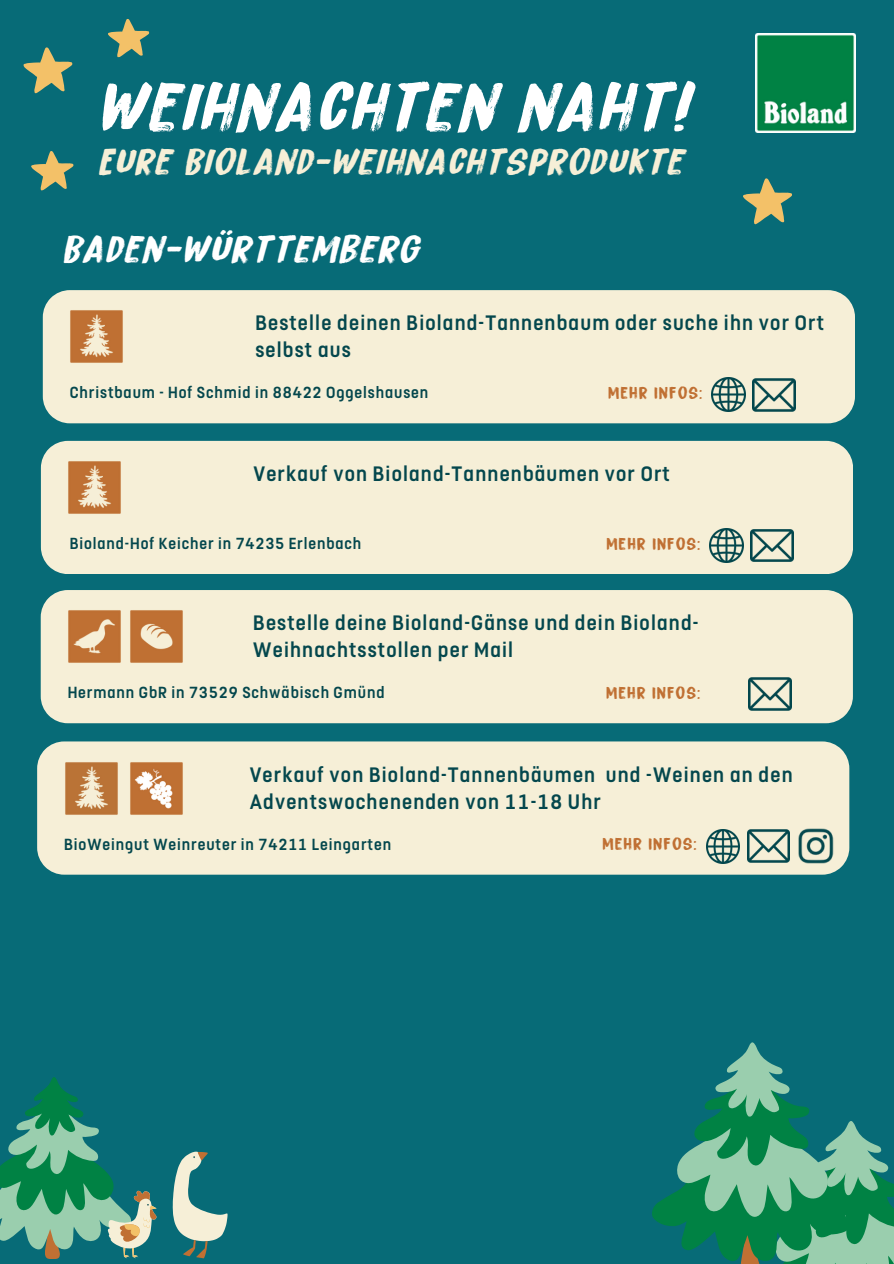
<style>
.page{position:relative;width:894px;height:1264px;background:#fff}
.page>*{position:absolute;margin:0;border:0;box-sizing:border-box;transform-origin:0 0}
.t1{font:italic 73.2px "Bitterbrush";letter-spacing:.02em;color:#fff}
.t2{font:italic 40.5px "Bitterbrush";letter-spacing:.02em;color:#fff}
.t3{font:italic 39px "Bitterbrush";letter-spacing:.02em;color:#f6efd7}
.t4{font:500 23.4px/27px "FS Dillon";letter-spacing:.05em;color:#04474d}
.t5{font:500 18px "FS Dillon";letter-spacing:.05em;color:#04474d}
.t6{font:18px "Bitterbrush";letter-spacing:.05em;color:#c07033}
.t7{font:500 17.85px "FS Dillon";letter-spacing:.05em;color:#04474d}
</style>
<div class="page">
<div style="left:0;top:0;width:893px;height:1263px;background:#076b77"></div>
<svg style="left:0;top:1077px;width:157px;height:181px"></svg>
<svg style="left:652px;top:1042px;width:241px;height:221px"></svg>
<svg style="left:173px;top:1151px;width:54px;height:106px"></svg>
<svg style="left:23px;top:47px;width:50px;height:47px"></svg>
<svg style="left:108px;top:19px;width:42px;height:39px"></svg>
<svg style="left:31px;top:151px;width:43px;height:40px"></svg>
<img style="left:755px;top:34px;width:99px;height:99px">
<svg style="left:743px;top:178px;width:49px;height:47px"></svg>
<div style="left:43px;top:290px;width:811px;height:133px;background:#f6efd7"></div>
<img style="left:752px;top:373px;width:43px;height:43px">
<img style="left:70px;top:310px;width:54px;height:54px">
<img style="left:711px;top:378px;width:34px;height:34px">
<div style="left:41px;top:441px;width:811px;height:133px;background:#f6efd7"></div>
<img style="left:750px;top:524px;width:43px;height:43px">
<img style="left:68px;top:460px;width:54px;height:54px">
<img style="left:709px;top:528px;width:34px;height:34px">
<div style="left:41px;top:590px;width:811px;height:133px;background:#f6efd7"></div>
<img style="left:748px;top:673px;width:43px;height:42px">
<img style="left:68px;top:610px;width:54px;height:54px">
<img style="left:129px;top:610px;width:54px;height:54px">
<div style="left:37px;top:741px;width:811px;height:133px;background:#f6efd7"></div>
<img style="left:792px;top:828px;width:45px;height:35px">
<img style="left:747px;top:824px;width:42px;height:43px">
<img style="left:64px;top:761px;width:54px;height:54px">
<img style="left:706px;top:829px;width:33px;height:34px">
<img style="left:129px;top:761px;width:54px;height:54px">
<p class="t1" style="left:93px;top:64px;width:594px">WEIHNACHTEN NAHT!</p>
<h1 class="t3" style="left:97px;top:138px;width:587px">EURE BIOLAND-WEIHNACHTSPRODUKTE</h1>
<p class="t2" style="left:60px;top:225px;width:359px">BADEN-WÜRTTEMBERG</p>
<h2 class="t4" style="left:255px;top:309px;width:570px">Bestelle deinen Bioland-Tannenbaum oder suche ihn vor Ort selbst aus</h2>
<h2 class="t5" style="left:70px;top:383px;width:360px">Christbaum - Hof Schmid in 88422 Oggelshausen</h2>
<p class="t6" style="left:608px;top:382px;width:96px">MEHR INFOS:</p>
<p class="t4" style="left:253px;top:460px;width:418px">Verkauf von Bioland-Tannenbäumen vor Ort</p>
<p class="t7" style="left:70px;top:533px;width:293px">Bioland-Hof Keicher in 74235 Erlenbach</p>
<p class="t6" style="left:606px;top:532px;width:96px">MEHR INFOS:</p>
<p class="t4" style="left:253px;top:609px;width:446px">Bestelle deine Bioland-Gänse und dein Bioland-<br>Weihnachtsstollen per Mail</p>
<h3 class="t5" style="left:68px;top:682px;width:318px">Hermann GbR in 73529 Schwäbisch Gmünd</h3>
<p class="t6" style="left:606px;top:682px;width:96px">MEHR INFOS:</p>
<p class="t4" style="left:250px;top:760px;width:544px">Verkauf von Bioland-Tannenbäumen und -Weinen an den<br>Adventswochenenden von 11-18 Uhr</p>
<h4 class="t5" style="left:64px;top:834px;width:328px">BioWeingut Weinreuter in 74211 Leingarten</h4>
<p class="t6" style="left:602px;top:833px;width:96px">MEHR INFOS:</p>
</div>
